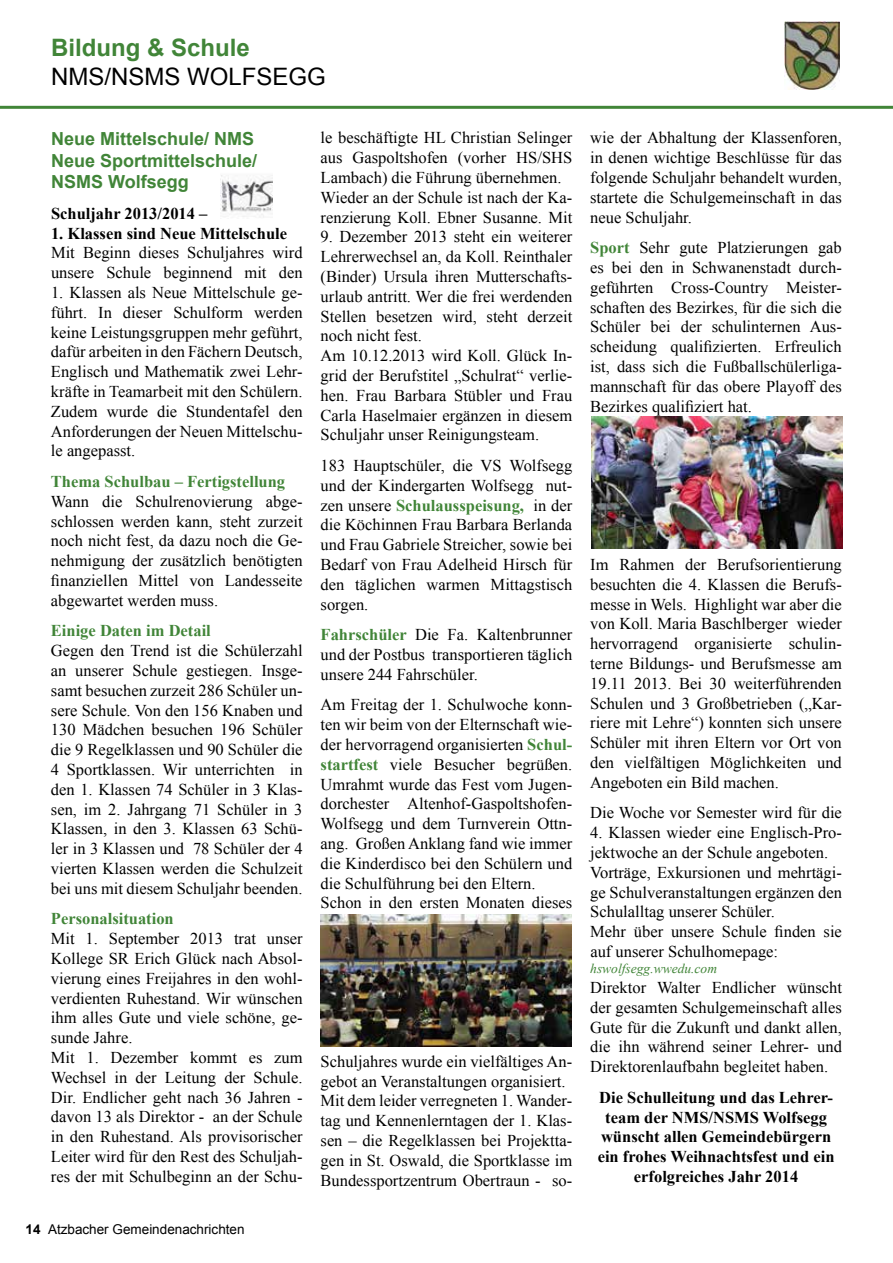
<style>
.page{position:relative;width:893px;height:1263px;background:#fff}
.page>*{position:absolute;margin:0;border:0;box-sizing:border-box;transform-origin:0 0}
.t1{font:24px "Arial";color:#000}
.t2{font:700 24px "Arial";color:#418538}
.t3{font:700 18px/21.6px "Arial";color:#418538}
.t4{font:16.5px/19.8px "Times New Roman";color:#000;text-align:justify}
.t5{font:700 16.5px/19.8px "Times New Roman";color:#000;text-align:center}
.t6{font:700 16.5px "Times New Roman";color:#418538}
.t7{font:13.5px "Arial";color:#000}
.t8{font:italic 13.5px "Times New Roman";color:#418538}
.s1{font-weight:700}
.s2{font-weight:700;color:#418538}
</style>
<div class="page">
<hr style="left:0;top:106px;width:893px;height:3px;background:#418538">
<img style="left:784px;top:21px;width:56px;height:68px">
<img style="left:320px;top:914px;width:252px;height:132px">
<img style="left:591px;top:416px;width:252px;height:133px">
<img style="left:221px;top:175px;width:51px;height:43px">
<h1 class="t2" style="left:51px;top:32px;width:200px">Bildung &amp; Schule</h1>
<h1 class="t1" style="left:51px;top:61px;width:154px">NMS/NSMS Wolfs</h1>
<h1 class="t1" style="left:272px;top:61px;width:35px">egg</h1>
<p class="t3" style="left:51px;top:128px;width:208px">Neue Mittelschule/ NMS<br>Neue Sportmittelschule/<br>NSMS Wolfsegg</p>
<p class="t5" style="left:51px;top:203px;width:158px">Schuljahr 2013/2014 –</p>
<p class="t5" style="left:51px;top:223px;width:238px">1. Klassen sind Neue Mittelschule</p>
<p class="t4" style="left:51px;top:243px;width:253px">Mit Beginn dieses Schuljahres wird unsere Schule beginnend mit den</p>
<p class="t4" style="left:51px;top:282px;width:253px">1. Klassen als Neue Mittelschule ge&shy;führt. In dieser Schulform werden keine Leistungsgruppen mehr geführt, dafür arbeiten in den Fächern Deutsch, Englisch und Mathematik zwei Lehr&shy;kräfte in Teamarbeit mit den Schülern.<br>Zudem wurde die Stundentafel den Anforderungen der Neuen Mittelschu&shy;le angepasst.</p>
<p class="t6" style="left:51px;top:470px;width:236px">Thema Schulbau – Fertigstellung</p>
<p class="t4" style="left:51px;top:491px;width:253px">Wann die Schulrenovierung abge&shy;schlossen werden kann, steht zurzeit noch nicht fest, da dazu noch die Ge&shy;nehmigung der zusätzlich benötigten finanziellen Mittel von Landesseite abgewartet werden muss.</p>
<p class="t6" style="left:51px;top:619px;width:161px">Einige Daten im Detail</p>
<p class="t4" style="left:51px;top:640px;width:253px">Gegen den Trend ist die Schülerzahl an unserer Schule gestiegen. Insge&shy;samt besuchen zurzeit 286 Schüler un&shy;sere Schule. Von den 156 Knaben und 130 Mädchen besuchen 196 Schüler die 9 Regelklassen und 90 Schüler die 4 Sportklassen. Wir unterrichten in den 1. Klassen 74 Schüler in 3 Klas&shy;sen, im 2. Jahrgang 71 Schüler in 3<br>Klassen, in den 3. Klassen 63 Schü&shy;ler in 3 Klassen und 78 Schüler der 4 vierten Klassen werden die Schulzeit bei uns mit diesem Schuljahr beenden.</p>
<p class="t6" style="left:51px;top:907px;width:124px">Personalsituation</p>
<p class="t4" style="left:51px;top:928px;width:253px;text-align:left">Mit 1. September 2013 trat unser Kollege SR Erich Glück nach Absol&shy;vierung eines Freijahres in den wohl&shy;verdienten Ruhestand. Wir wünschen ihm alles Gute und viele schöne, ge&shy;sunde Jahre.<br>Mit 1. Dezember kommt es zum Wechsel in der Leitung der Schule.<br>Dir. Endlicher geht nach 36 Jahren - davon 13 als Direktor - an der Schule in den Ruhestand. Als provisorischer Leiter wird für den Rest des Schuljah&shy;res der mit Schulbeginn an der Schu-</p>
<p class="t7" style="left:26px;top:1220px;width:221px"><span class="s1">14</span> Atzbacher Gemeindenachrichten</p>
<p class="t4" style="left:321px;top:128px;width:253px;text-align:left">le beschäftigte HL Christian Selinger aus Gaspoltshofen (vorher HS/SHS Lambach) die Führung übernehmen.<br>Wieder an der Schule ist nach der Ka&shy;renzierung Koll. Ebner Susanne. Mit</p>
<p class="t4" style="left:321px;top:227px;width:253px;text-align:left">9. Dezember 2013 steht ein weiterer Lehrerwechsel an, da Koll. Reinthaler (Binder) Ursula ihren Mutterschafts&shy;urlaub antritt. Wer die frei werdenden Stellen besetzen wird, steht derzeit noch nicht fest.<br>Am 10.12.2013 wird Koll. Glück In&shy;grid der Berufstitel „Schulrat“ verlie&shy;hen. Frau Barbara Stübler und Frau Carla Haselmaier ergänzen in diesem Schuljahr unser Reinigungsteam.</p>
<p class="t4" style="left:321px;top:455px;width:253px">183 Hauptschüler, die VS Wolfsegg und der Kindergarten Wolfsegg nut&shy;zen unsere <span class="s2">Schulausspeisung,</span> in der die Köchinnen Frau Barbara Berlanda und Frau Gabriele Streicher, sowie bei Bedarf von Frau Adelheid Hirsch für den täglichen warmen Mittagstisch sorgen.</p>
<p class="t4" style="left:321px;top:624px;width:253px"><span class="s2">Fahrschüler</span> Die Fa. Kaltenbrunner und der Postbus transportieren täglich unsere 244 Fahrschüler.</p>
<p class="t4" style="left:321px;top:695px;width:253px;text-align:left">Am Freitag der 1. Schulwoche konn&shy;ten wir beim von der Elternschaft wie&shy;der hervorragend organisierten <span class="s2">Schul&shy;startfest</span> viele Besucher begrüßen.<br>Umrahmt wurde das Fest vom Jugen&shy;dorchester Altenhof-Gaspoltshofen-Wolfsegg und dem Turnverein Ottn&shy;ang. Großen Anklang fand wie immer die Kinderdisco bei den Schülern und die Schulführung bei den Eltern.<br>Schon in den ersten Monaten dieses</p>
<p class="t4" style="left:321px;top:1051px;width:253px;text-align:left">Schuljahres wurde ein vielfältiges An&shy;gebot an Veranstaltungen organisiert.<br>Mit dem leider verregneten 1. Wander&shy;tag und Kennenlerntagen der 1. Klas&shy;sen – die Regelklassen bei Projektta&shy;gen in St. Oswald, die Sportklasse im Bundessportzentrum Obertraun - so-</p>
<p class="t4" style="left:590px;top:128px;width:253px">wie der Abhaltung der Klassenforen, in denen wichtige Beschlüsse für das folgende Schuljahr behandelt wurden, startete die Schulgemeinschaft in das neue Schuljahr.</p>
<p class="t4" style="left:590px;top:237px;width:253px"><span class="s2">Sport</span> Sehr gute Platzierungen gab es bei den in Schwanenstadt durch&shy;geführten Cross-Country Meister&shy;schaften des Bezirkes, für die sich die Schüler bei der schulinternen Aus&shy;scheidung qualifizierten. Erfreulich ist, dass sich die Fußballschülerliga&shy;mannschaft für das obere Playoff des Bezirkes qualifiziert hat.</p>
<p class="t4" style="left:590px;top:554px;width:253px">Im Rahmen der Berufsorientierung besuchten die 4. Klassen die Berufs&shy;messe in Wels. Highlight war aber die von Koll. Maria Baschlberger wieder hervorragend organisierte schulin&shy;terne Bildungs- und Berufsmesse am 19.11 2013. Bei 30 weiterführenden Schulen und 3 Großbetrieben („Kar&shy;riere mit Lehre“) konnten sich unsere Schüler mit ihren Eltern vor Ort von den vielfältigen Möglichkeiten und Angeboten ein Bild machen.</p>
<p class="t4" style="left:590px;top:803px;width:253px">Die Woche vor Semester wird für die</p>
<p class="t4" style="left:590px;top:822px;width:253px;text-align:left">4. Klassen wieder eine Englisch-Pro&shy;jektwoche an der Schule angeboten.<br>Vorträge, Exkursionen und mehrtägi&shy;ge Schulveranstaltungen ergänzen den Schulalltag unserer Schüler.<br>Mehr über unsere Schule finden sie auf unserer Schulhomepage:</p>
<p class="t8" style="left:590px;top:959px;width:128px">hswolfsegg.wwedu.com</p>
<p class="t4" style="left:590px;top:977px;width:253px">Direktor Walter Endlicher wünscht der gesamten Schulgemeinschaft alles Gute für die Zukunft und dankt allen, die ihn während seiner Lehrer- und Direktorenlaufbahn begleitet haben.</p>
<p class="t5" style="left:598px;top:1087px;width:238px">Die Schulleitung und das Lehrer&shy;team der NMS/NSMS Wolfsegg wünscht allen Gemeindebürgern ein frohes Weihnachtsfest und ein erfolgreiches Jahr 2014</p>
</div>
